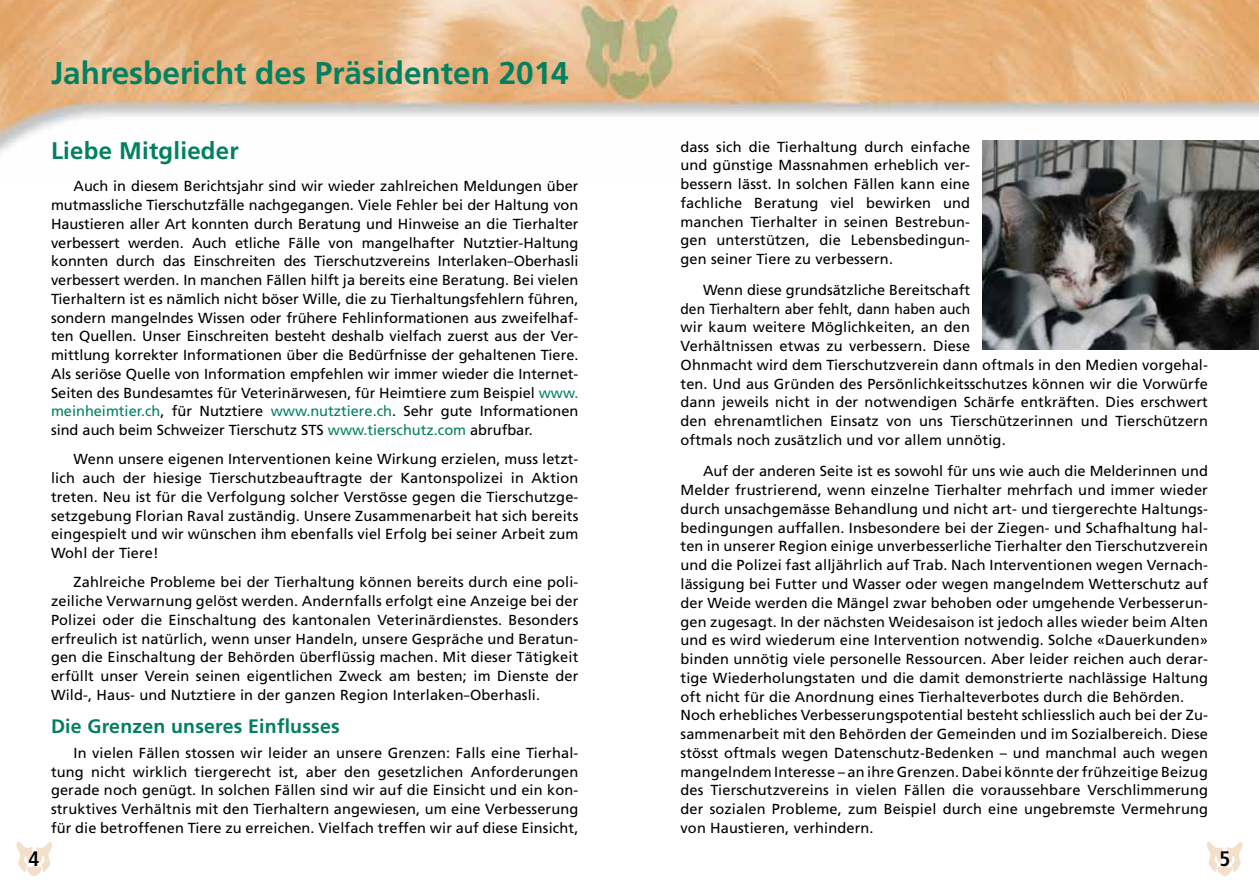
<style>
.page{position:relative;width:1259px;height:893px;background:#fff}
.page>*{position:absolute;margin:0;border:0;box-sizing:border-box;transform-origin:0 0}
.t1{font:700 31.5px "Frutiger";color:#028060}
.t2{font:700 24px "Frutiger";letter-spacing:.01em;color:#028060}
.t3{font:700 condensed 21px "Frutiger";color:#000}
.t4{font:700 19.5px "Frutiger";letter-spacing:.01em;color:#028060}
.t5{font:14.55px/18.8px "Frutiger";letter-spacing:.01em;color:#000;text-align:justify}
.s1{color:#028060}
</style>
<div class="page">
<img style="left:0;top:0;width:1259px;height:183px">
<img style="left:17px;top:842px;width:35px;height:35px">
<img style="left:1207px;top:842px;width:35px;height:35px">
<img style="left:983px;top:140px;width:276px;height:210px">
<h1 class="t1" style="left:51px;top:55px;width:519px">Jahresbericht des Präsidenten 2014</h1>
<h2 class="t2" style="left:51px;top:137px;width:189px">Liebe Mitglieder</h2>
<p class="t5" style="left:51px;top:177px;width:529px;text-indent:22px">Auch in diesem Berichtsjahr sind wir wieder zahlreichen Meldungen über mutmassliche Tierschutzfälle nachgegangen. Viele Fehler bei der Haltung von Haustieren aller Art konnten durch Beratung und Hinweise an die Tierhalter verbessert werden. Auch etliche Fälle von mangelhafter Nutztier-Haltung konnten durch das Einschreiten des Tierschutzvereins Interlaken–Oberhasli verbessert werden. In manchen Fällen hilft ja bereits eine Beratung. Bei vielen Tierhaltern ist es nämlich nicht böser Wille, die zu Tierhaltungsfehlern führen, sondern mangelndes Wissen oder frühere Fehlinformationen aus zweifelhaf&shy;ten Quellen. Unser Einschreiten besteht deshalb vielfach zuerst aus der Ver&shy;mittlung korrekter Informationen über die Bedürfnisse der gehaltenen Tiere.<br>Als seriöse Quelle von Information empfehlen wir immer wieder die Internet-Seiten des Bundesamtes für Veterinärwesen, für Heimtiere zum Beispiel <span class="s1">www. meinheimtier.ch</span>, für Nutztiere <span class="s1">www.nutztiere.ch</span>. Sehr gute Informationen sind auch beim Schweizer Tierschutz STS <span class="s1">www.tierschutz.com</span> abrufbar.</p>
<p class="t5" style="left:51px;top:450px;width:529px;text-indent:23px">Wenn unsere eigenen Interventionen keine Wirkung erzielen, muss letzt&shy;lich auch der hiesige Tierschutzbeauftragte der Kantonspolizei in Aktion treten. Neu ist für die Verfolgung solcher Verstösse gegen die Tierschutzge&shy;setzgebung Florian Raval zuständig. Unsere Zusammenarbeit hat sich bereits eingespielt und wir wünschen ihm ebenfalls viel Erfolg bei seiner Arbeit zum Wohl der Tiere!</p>
<p class="t5" style="left:51px;top:573px;width:529px;text-indent:23px">Zahlreiche Probleme bei der Tierhaltung können bereits durch eine poli&shy;zeiliche Verwarnung gelöst werden. Andernfalls erfolgt eine Anzeige bei der Polizei oder die Einschaltung des kantonalen Veterinärdienstes. Besonders erfreulich ist natürlich, wenn unser Handeln, unsere Gespräche und Beratun&shy;gen die Einschaltung der Behörden überflüssig machen. Mit dieser Tätigkeit erfüllt unser Verein seinen eigentlichen Zweck am besten; im Dienste der Wild-, Haus- und Nutztiere in der ganzen Region Interlaken–Oberhasli.</p>
<h3 class="t4" style="left:51px;top:715px;width:290px">Die Grenzen unseres Einflusses</h3>
<p class="t5" style="left:51px;top:743px;width:529px;text-indent:23px">In vielen Fällen stossen wir leider an unsere Grenzen: Falls eine Tierhal&shy;tung nicht wirklich tiergerecht ist, aber den gesetzlichen Anforderungen gerade noch genügt. In solchen Fällen sind wir auf die Einsicht und ein kon&shy;struktives Verhältnis mit den Tierhaltern angewiesen, um eine Verbesserung für die betroffenen Tiere zu erreichen. Vielfach treffen wir auf diese Einsicht,</p>
<p class="t5" style="left:680px;top:137px;width:291px">dass sich die Tierhaltung durch einfache und günstige Massnahmen erheblich ver&shy;bessern lässt. In solchen Fällen kann eine fachliche Beratung viel bewirken und manchen Tierhalter in seinen Bestrebun&shy;gen unterstützen, die Lebensbedingun&shy;gen seiner Tiere zu verbessern.</p>
<p class="t5" style="left:680px;top:280px;width:529px;text-align:left;text-indent:22px">Wenn diese grundsätzliche Bereitschaft<br>den Tierhaltern aber fehlt, dann haben auch<br>wir kaum weitere Möglichkeiten, an den<br>Verhältnissen etwas zu verbessern. Diese<br>Ohnmacht wird dem Tierschutzverein dann oftmals in den Medien vorgehal&shy;ten. Und aus Gründen des Persönlichkeitsschutzes können wir die Vorwürfe dann jeweils nicht in der notwendigen Schärfe entkräften. Dies erschwert den ehrenamtlichen Einsatz von uns Tierschützerinnen und Tierschützern oftmals noch zusätzlich und vor allem unnötig.</p>
<p class="t5" style="left:680px;top:462px;width:529px;text-align:left;text-indent:22px">Auf der anderen Seite ist es sowohl für uns wie auch die Melderinnen und Melder frustrierend, wenn einzelne Tierhalter mehrfach und immer wieder durch unsachgemässe Behandlung und nicht art- und tiergerechte Haltungs&shy;bedingungen auffallen. Insbesondere bei der Ziegen- und Schafhaltung hal&shy;ten in unserer Region einige unverbesserliche Tierhalter den Tierschutzverein und die Polizei fast alljährlich auf Trab. Nach Interventionen wegen Vernach&shy;lässigung bei Futter und Wasser oder wegen mangelndem Wetterschutz auf der Weide werden die Mängel zwar behoben oder umgehende Verbesserun&shy;gen zugesagt. In der nächsten Weidesaison ist jedoch alles wieder beim Alten und es wird wiederum eine Intervention notwendig. Solche «Dauerkunden» binden unnötig viele personelle Ressourcen. Aber leider reichen auch derar&shy;tige Wiederholungstaten und die damit demonstrierte nachlässige Haltung oft nicht für die Anordnung eines Tierhalteverbotes durch die Behörden.<br>Noch erhebliches Verbesserungspotential besteht schliesslich auch bei der Zu&shy;sammenarbeit mit den Behörden der Gemeinden und im Sozialbereich. Diese stösst oftmals wegen Datenschutz-Bedenken – und manchmal auch wegen mangelndem Interesse – an ihre Grenzen. Dabei könnte der frühzeitige Beizug des Tierschutzvereins in vielen Fällen die voraussehbare Verschlimmerung der sozialen Probleme, zum Beispiel durch eine ungebremste Vermehrung von Haustieren, verhindern.</p>
<h3 class="t3" style="left:28px;top:846px;width:12px">4</h3>
<h3 class="t3" style="left:1219px;top:846px;width:12px">5</h3>
</div>
